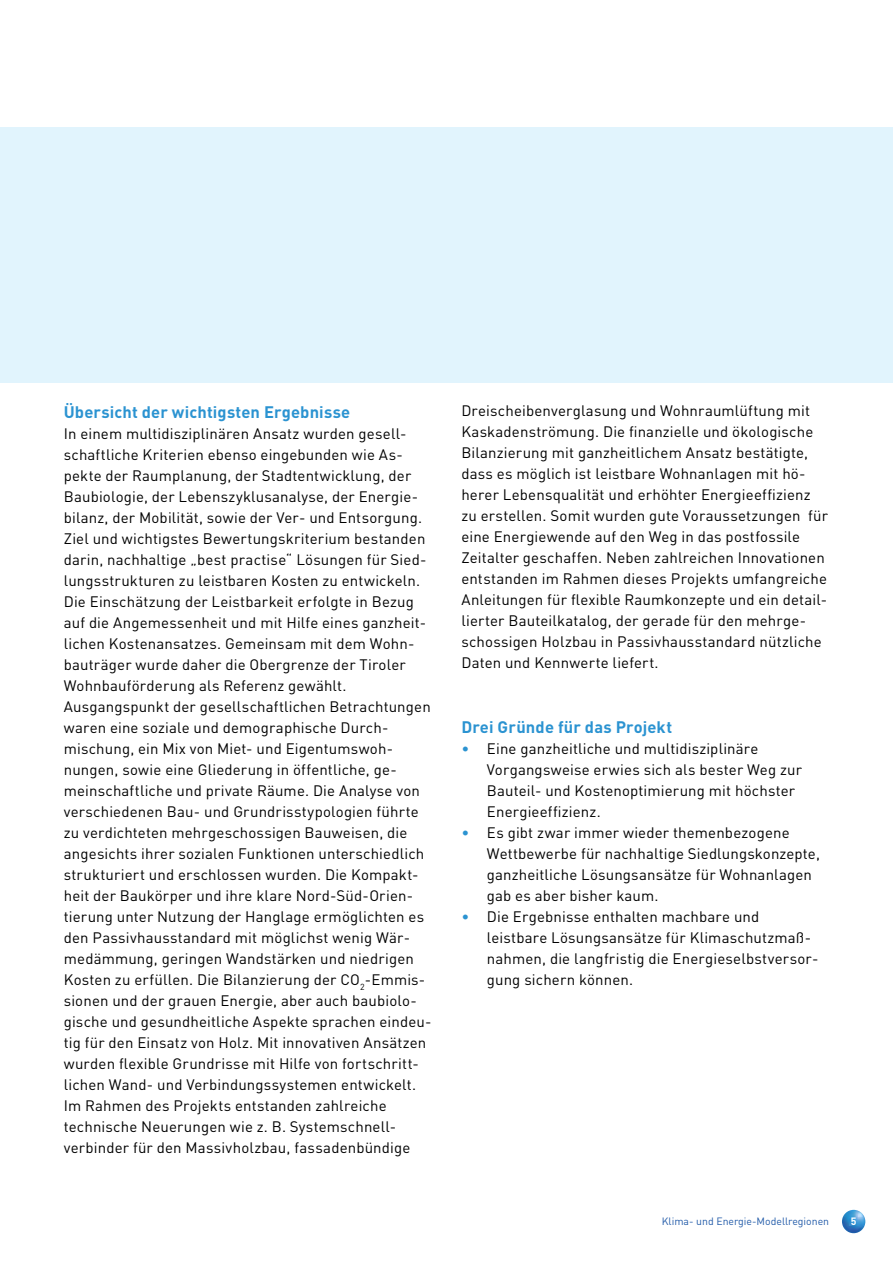
<style>
.page{position:relative;width:893px;height:1263px;background:#fff}
.page>*{position:absolute;margin:0;border:0;box-sizing:border-box;transform-origin:0 0}
.t1{font:700 16.5px "DIN";letter-spacing:.01em;color:#2b93d1}
.t2{font:15px/21px "DIN";letter-spacing:.01em;color:#000}
.t3{font:10.5px "DIN";color:#225ba9}
.t4{font:700 10.5px "DIN";color:#fff}
.s1{color:#2b93d1}
</style>
<div class="page">
<img style="left:842px;top:1210px;width:23px;height:23px;border-radius:12px">
<div style="left:0;top:128px;width:893px;height:255px;background:#e1f4fd"></div>
<p class="t1" style="left:64px;top:401px;width:288px">Übersicht der wichtigsten Ergebnisse</p>
<p class="t2" style="left:64px;top:422px;width:369px">In einem multidisziplinären Ansatz wurden gesell&shy;schaftliche Kriterien ebenso eingebunden wie As&shy;pekte der Raumplanung, der Stadtentwicklung, der Baubiologie, der Lebenszyklusanalyse, der Energie&shy;bilanz, der Mobilität, sowie der Ver- und Entsorgung.<br>Ziel und wichtigstes Bewertungskriterium bestanden darin, nachhaltige „best practise“ Lösungen für Sied&shy;lungsstrukturen zu leistbaren Kosten zu entwickeln.<br>Die Einschätzung der Leistbarkeit erfolgte in Bezug auf die Angemessenheit und mit Hilfe eines ganzheit&shy;lichen Kostenansatzes. Gemeinsam mit dem Wohn&shy;bauträger wurde daher die Obergrenze der Tiroler Wohnbauförderung als Referenz gewählt.<br>Ausgangspunkt der gesellschaftlichen Betrachtungen waren eine soziale und demographische Durch&shy;mischung, ein Mix von Miet- und Eigentumswoh&shy;nungen, sowie eine Gliederung in öffentliche, ge&shy;meinschaftliche und private Räume. Die Analyse von verschiedenen Bau- und Grundrisstypologien führte zu verdichteten mehrgeschossigen Bauweisen, die angesichts ihrer sozialen Funktionen unterschiedlich strukturiert und erschlossen wurden. Die Kompakt&shy;heit der Baukörper und ihre klare Nord-Süd-Orien&shy;tierung unter Nutzung der Hanglage ermöglichten es den Passivhausstandard mit möglichst wenig Wär&shy;medämmung, geringen Wandstärken und niedrigen Kosten zu erfüllen. Die Bilanzierung der CO<sub>2</sub>-Emmis&shy;sionen und der grauen Energie, aber auch baubiolo&shy;gische und gesundheitliche Aspekte sprachen eindeu&shy;tig für den Einsatz von Holz. Mit innovativen Ansätzen wurden flexible Grundrisse mit Hilfe von fortschritt&shy;lichen Wand- und Verbindungssystemen entwickelt.<br>Im Rahmen des Projekts entstanden zahlreiche technische Neuerungen wie z. B. Systemschnell&shy;verbinder für den Massivholzbau, fassadenbündige</p>
<p class="t2" style="left:461px;top:400px;width:368px">Dreischeibenverglasung und Wohnraumlüftung mit Kaskadenströmung. Die finanzielle und ökologische Bilanzierung mit ganzheitlichem Ansatz bestätigte, dass es möglich ist leistbare Wohnanlagen mit hö&shy;herer Lebensqualität und erhöhter Energieeffizienz zu erstellen. Somit wurden gute Voraussetzungen für eine Energiewende auf den Weg in das postfossile Zeitalter geschaffen. Neben zahlreichen Innovationen entstanden im Rahmen dieses Projekts umfangreiche Anleitungen für flexible Raumkonzepte und ein detail&shy;lierter Bauteilkatalog, der gerade für den mehrge&shy;schossigen Holzbau in Passivhausstandard nützliche Daten und Kennwerte liefert.</p>
<p class="t1" style="left:461px;top:716px;width:212px">Drei Gründe für das Projekt</p>
<p class="t2" style="left:487px;top:737px;width:317px;text-indent:-26px"><span class="s1">•</span> Eine ganzheitliche und multidisziplinäre Vorgangsweise erwies sich als bester Weg zur Bauteil- und Kostenoptimierung mit höchster Energieeffizienz.</p>
<p class="t2" style="left:487px;top:821px;width:335px;text-indent:-26px"><span class="s1">•</span> Es gibt zwar immer wieder themenbezogene Wettbewerbe für nachhaltige Siedlungskonzepte, ganzheitliche Lösungsansätze für Wohnanlagen gab es aber bisher kaum.</p>
<p class="t2" style="left:487px;top:905px;width:333px;text-indent:-26px"><span class="s1">•</span> Die Ergebnisse enthalten machbare und leistbare Lösungsansätze für Klimaschutzmaß&shy;nahmen, die langfristig die Energieselbstversor&shy;gung sichern können.</p>
<p class="t3" style="left:662px;top:1214px;width:169px">Klima- und Energie-Modellregionen</p>
<p class="t4" style="left:851px;top:1214px;width:7px">5</p>
</div>
